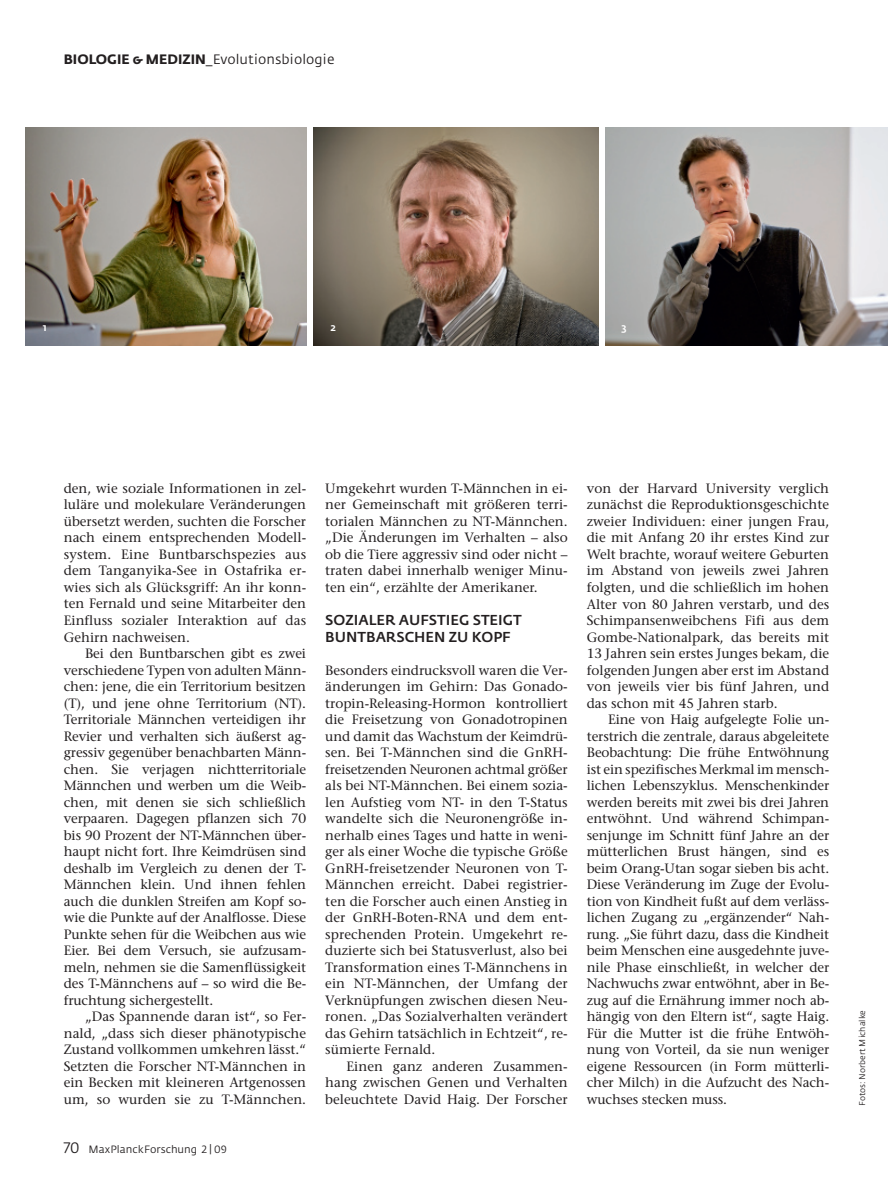
<style>
.page{position:relative;width:893px;height:1191px;background:#fff}
.page>*{position:absolute;margin:0;border:0;box-sizing:border-box;transform-origin:0 0}
.t1{font:500 14.25px/16.5px "Fedra Sans";color:#231f20}
.t2{font:13.5px/16.5px "Stone Serif";color:#231f20;text-align:justify}
.t3{font:13.5px "Fedra Sans";color:#231f20}
.t4{font:10.5px "Fedra Sans";color:#231f20}
.t5{font:500 10.5px "Fedra Sans";color:#fff}
.t6{font:8.25px "Fedra Sans";color:#231f20}
.s1{font-weight:700}
.s2{font-family:"Fedra Sans Book SC";font-size:15px}
.s3{font-family:"Fedra Sans Book SC"}
</style>
<div class="page">
<img style="left:26px;top:128px;width:281px;height:217px">
<img style="left:605px;top:128px;width:282px;height:217px">
<img style="left:313px;top:128px;width:285px;height:217px">
<p class="t3" style="left:64px;top:54px;width:272px"><span class="s1">BIOLOGIE &amp; MEDIZIN</span>_Evolutionsbiologie</p>
<p class="t5" style="left:43px;top:323px;width:5px">1</p>
<p class="t5" style="left:330px;top:323px;width:7px">2</p>
<p class="t5" style="left:621px;top:323px;width:7px">3</p>
<p class="t2" style="left:64px;top:481px;width:244px">den, wie soziale Informationen in zel-</p>
<p class="t2" style="left:64px;top:498px;width:244px">luläre und molekulare Veränderungen</p>
<p class="t2" style="left:64px;top:514px;width:244px">übersetzt werden, suchten die Forscher</p>
<p class="t2" style="left:64px;top:531px;width:244px">nach einem entsprechenden Modell-</p>
<p class="t2" style="left:64px;top:547px;width:244px">system. Eine Buntbarschspezies aus</p>
<p class="t2" style="left:64px;top:564px;width:244px">dem Tanganyika-See in Ostafrika er-</p>
<p class="t2" style="left:64px;top:580px;width:244px">wies sich als Glücksgriff: An ihr konn-</p>
<p class="t2" style="left:64px;top:597px;width:244px">ten Fernald und seine Mitarbeiter den</p>
<p class="t2" style="left:64px;top:613px;width:244px">Einfluss sozialer Interaktion auf das</p>
<p class="t2" style="left:64px;top:630px;width:128px">Gehirn nachweisen.</p>
<p class="t2" style="left:85px;top:646px;width:223px">Bei den Buntbarschen gibt es zwei</p>
<p class="t2" style="left:64px;top:663px;width:244px">verschiedene Typen von adulten Männ-</p>
<p class="t2" style="left:64px;top:679px;width:244px">chen: jene, die ein Territorium besitzen</p>
<p class="t2" style="left:64px;top:696px;width:244px">(T), und jene ohne Territorium (NT).</p>
<p class="t2" style="left:64px;top:712px;width:244px">Territoriale Männchen verteidigen ihr</p>
<p class="t2" style="left:64px;top:729px;width:244px">Revier und verhalten sich äußerst ag-</p>
<p class="t2" style="left:64px;top:745px;width:244px">gressiv gegenüber benachbarten Männ-</p>
<p class="t2" style="left:64px;top:762px;width:244px">chen. Sie verjagen nichtterritoriale</p>
<p class="t2" style="left:64px;top:778px;width:244px">Männchen und werben um die Weib-</p>
<p class="t2" style="left:64px;top:795px;width:244px">chen, mit denen sie sich schließlich</p>
<p class="t2" style="left:64px;top:811px;width:244px">verpaaren. Dagegen pflanzen sich 70</p>
<p class="t2" style="left:64px;top:828px;width:244px">bis 90 Prozent der NT-Männchen über-</p>
<p class="t2" style="left:64px;top:844px;width:244px">haupt nicht fort. Ihre Keimdrüsen sind</p>
<p class="t2" style="left:64px;top:861px;width:244px">deshalb im Vergleich zu denen der T-</p>
<p class="t2" style="left:64px;top:877px;width:244px">Männchen klein. Und ihnen fehlen</p>
<p class="t2" style="left:64px;top:894px;width:244px">auch die dunklen Streifen am Kopf so-</p>
<p class="t2" style="left:64px;top:910px;width:244px">wie die Punkte auf der Analflosse. Diese</p>
<p class="t2" style="left:64px;top:927px;width:244px">Punkte sehen für die Weibchen aus wie</p>
<p class="t2" style="left:64px;top:943px;width:244px">Eier. Bei dem Versuch, sie aufzusam-</p>
<p class="t2" style="left:64px;top:960px;width:244px">meln, nehmen sie die Samenflüssigkeit</p>
<p class="t2" style="left:64px;top:976px;width:244px">des T-Männchens auf – so wird die Be-</p>
<p class="t2" style="left:64px;top:993px;width:151px">fruchtung sichergestellt.</p>
<p class="t2" style="left:85px;top:1009px;width:223px">„Das Spannende daran ist“, so Fer-</p>
<p class="t2" style="left:64px;top:1026px;width:244px">nald, „dass sich dieser phänotypische</p>
<p class="t2" style="left:64px;top:1042px;width:244px">Zustand vollkommen umkehren lässt.“</p>
<p class="t2" style="left:64px;top:1059px;width:244px">Setzten die Forscher NT-Männchen in</p>
<p class="t2" style="left:64px;top:1075px;width:244px">ein Becken mit kleineren Artgenossen</p>
<p class="t2" style="left:64px;top:1092px;width:244px">um, so wurden sie zu T-Männchen.</p>
<p class="t4" style="left:64px;top:1145px;width:164px"><span class="s2">70</span> MaxPlanckForschung <span class="s3">2 | 09</span></p>
<p class="t2" style="left:325px;top:481px;width:244px">Umgekehrt wurden T-Männchen in ei&shy;ner Gemeinschaft mit größeren terri&shy;torialen Männchen zu NT-Männchen. „Die Änderungen im Verhalten – also ob die Tiere aggressiv sind oder nicht – traten dabei innerhalb weniger Minu&shy;ten ein“, erzählte der Amerikaner.</p>
<p class="t1" style="left:325px;top:613px;width:198px">SOZIALER AUFSTIEG STEIGT<br>BUNTBARSCHEN ZU KOPF</p>
<p class="t2" style="left:325px;top:663px;width:244px">Besonders eindrucksvoll waren die Ver-</p>
<p class="t2" style="left:325px;top:679px;width:244px">änderungen im Gehirn: Das Gonado-</p>
<p class="t2" style="left:325px;top:696px;width:244px">tropin-Releasing-Hormon kontrolliert</p>
<p class="t2" style="left:325px;top:712px;width:244px">die Freisetzung von Gonadotropinen</p>
<p class="t2" style="left:325px;top:729px;width:244px">und damit das Wachstum der Keimdrü-</p>
<p class="t2" style="left:325px;top:745px;width:244px">sen. Bei T-Männchen sind die GnRH-</p>
<p class="t2" style="left:325px;top:762px;width:244px">freisetzenden Neuronen achtmal größer</p>
<p class="t2" style="left:325px;top:778px;width:244px">als bei NT-Männchen. Bei einem sozia-</p>
<p class="t2" style="left:325px;top:795px;width:244px">len Aufstieg vom NT- in den T-Status</p>
<p class="t2" style="left:325px;top:811px;width:244px">wandelte sich die Neuronengröße in-</p>
<p class="t2" style="left:325px;top:828px;width:244px">nerhalb eines Tages und hatte in weni-</p>
<p class="t2" style="left:325px;top:844px;width:244px">ger als einer Woche die typische Größe</p>
<p class="t2" style="left:325px;top:861px;width:244px">GnRH-freisetzender Neuronen von T-</p>
<p class="t2" style="left:325px;top:877px;width:244px">Männchen erreicht. Dabei registrier-</p>
<p class="t2" style="left:325px;top:894px;width:244px">ten die Forscher auch einen Anstieg in</p>
<p class="t2" style="left:325px;top:910px;width:244px">der GnRH-Boten-RNA und dem ent-</p>
<p class="t2" style="left:325px;top:927px;width:244px">sprechenden Protein. Umgekehrt re-</p>
<p class="t2" style="left:325px;top:943px;width:244px">duzierte sich bei Statusverlust, also bei</p>
<p class="t2" style="left:325px;top:960px;width:244px">Transformation eines T-Männchens in</p>
<p class="t2" style="left:325px;top:976px;width:244px">ein NT-Männchen, der Umfang der</p>
<p class="t2" style="left:325px;top:993px;width:244px">Verknüpfungen zwischen diesen Neu-</p>
<p class="t2" style="left:325px;top:1009px;width:244px">ronen. „Das Sozialverhalten verändert</p>
<p class="t2" style="left:325px;top:1026px;width:244px">das Gehirn tatsächlich in Echtzeit“, re-</p>
<p class="t2" style="left:325px;top:1042px;width:112px">sümierte Fernald.</p>
<p class="t2" style="left:347px;top:1059px;width:223px">Einen ganz anderen Zusammen-</p>
<p class="t2" style="left:325px;top:1075px;width:244px">hang zwischen Genen und Verhalten</p>
<p class="t2" style="left:325px;top:1092px;width:244px">beleuchtete David Haig. Der Forscher</p>
<p class="t2" style="left:587px;top:481px;width:244px">von der Harvard University verglich</p>
<p class="t2" style="left:587px;top:498px;width:244px">zunächst die Reproduktionsgeschichte</p>
<p class="t2" style="left:587px;top:514px;width:244px">zweier Individuen: einer jungen Frau,</p>
<p class="t2" style="left:587px;top:531px;width:244px">die mit Anfang 20 ihr erstes Kind zur</p>
<p class="t2" style="left:587px;top:547px;width:244px">Welt brachte, worauf weitere Geburten</p>
<p class="t2" style="left:587px;top:564px;width:244px">im Abstand von jeweils zwei Jahren</p>
<p class="t2" style="left:587px;top:580px;width:244px">folgten, und die schließlich im hohen</p>
<p class="t2" style="left:587px;top:597px;width:244px">Alter von 80 Jahren verstarb, und des</p>
<p class="t2" style="left:587px;top:613px;width:244px">Schimpansenweibchens Fifi aus dem</p>
<p class="t2" style="left:587px;top:630px;width:244px">Gombe-Nationalpark, das bereits mit</p>
<p class="t2" style="left:587px;top:646px;width:244px">13 Jahren sein erstes Junges bekam, die</p>
<p class="t2" style="left:587px;top:663px;width:244px">folgenden Jungen aber erst im Abstand</p>
<p class="t2" style="left:587px;top:679px;width:244px">von jeweils vier bis fünf Jahren, und</p>
<p class="t2" style="left:587px;top:696px;width:192px">das schon mit 45 Jahren starb.</p>
<p class="t2" style="left:608px;top:712px;width:223px">Eine von Haig aufgelegte Folie un-</p>
<p class="t2" style="left:587px;top:729px;width:244px">terstrich die zentrale, daraus abgeleitete</p>
<p class="t2" style="left:587px;top:745px;width:244px">Beobachtung: Die frühe Ent wöhnung</p>
<p class="t2" style="left:587px;top:762px;width:244px">ist ein spezifisches Merkmal im mensch-</p>
<p class="t2" style="left:587px;top:778px;width:244px">lichen Lebenszyklus. Menschenkinder</p>
<p class="t2" style="left:587px;top:795px;width:244px">werden bereits mit zwei bis drei Jahren</p>
<p class="t2" style="left:587px;top:811px;width:244px">entwöhnt. Und während Schimpan-</p>
<p class="t2" style="left:587px;top:828px;width:244px">senjunge im Schnitt fünf Jahre an der</p>
<p class="t2" style="left:587px;top:844px;width:244px">mütterlichen Brust hängen, sind es</p>
<p class="t2" style="left:587px;top:861px;width:244px">beim Orang-Utan sogar sieben bis acht.</p>
<p class="t2" style="left:587px;top:877px;width:244px">Diese Veränderung im Zuge der Evolu-</p>
<p class="t2" style="left:587px;top:894px;width:244px">tion von Kindheit fußt auf dem verläss-</p>
<p class="t2" style="left:587px;top:910px;width:244px">lichen Zugang zu „ergänzender“ Nah-</p>
<p class="t2" style="left:587px;top:927px;width:244px">rung. „Sie führt dazu, dass die Kindheit</p>
<p class="t2" style="left:587px;top:943px;width:244px">beim Menschen eine ausgedehnte juve-</p>
<p class="t2" style="left:587px;top:960px;width:244px">nile Phase einschließt, in welcher der</p>
<p class="t2" style="left:587px;top:976px;width:244px">Nachwuchs zwar entwöhnt, aber in Be-</p>
<p class="t2" style="left:587px;top:993px;width:244px">zug auf die Ernährung immer noch ab-</p>
<p class="t2" style="left:587px;top:1009px;width:244px">hängig von den Eltern ist“, sagte Haig.</p>
<p class="t2" style="left:587px;top:1026px;width:244px">Für die Mutter ist die frühe Entwöh-</p>
<p class="t2" style="left:587px;top:1042px;width:244px">nung von Vorteil, da sie nun weniger</p>
<p class="t2" style="left:587px;top:1059px;width:244px">eigene Ressourcen (in Form mütterli-</p>
<p class="t2" style="left:587px;top:1075px;width:244px">cher Milch) in die Aufzucht des Nach-</p>
<p class="t2" style="left:587px;top:1092px;width:142px">wuchses stecken muss.</p>
<p class="t6" style="left:859px;top:1106px;width:97px;rotate:-90deg">Fotos: Norbert Michalke</p>
</div>
